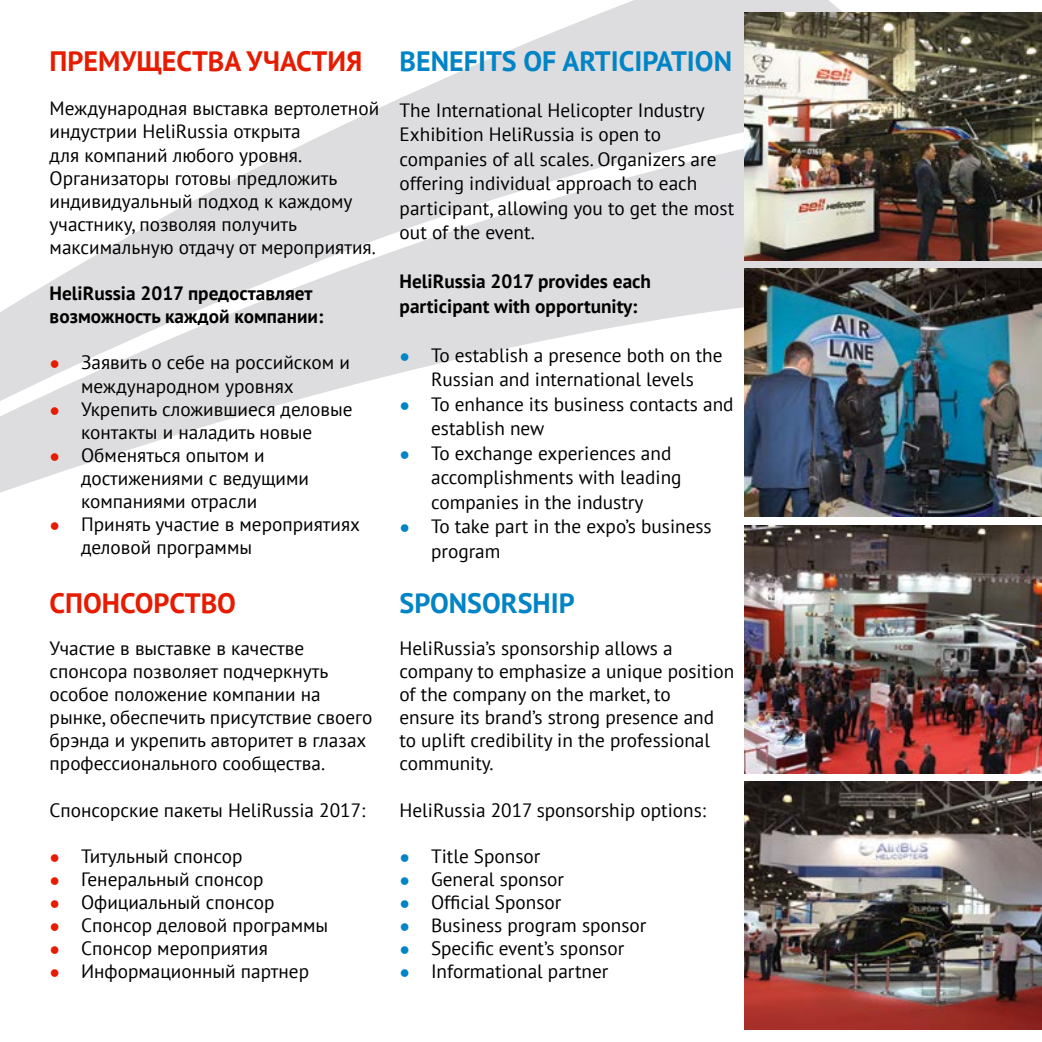
<style>
.page{position:relative;width:1042px;height:1042px;background:#fff}
.page>*{position:absolute;margin:0;border:0;box-sizing:border-box;transform-origin:0 0}
.t1{font:700 28px "PT Sans";color:#0084c5}
.t2{font:700 28px "PT Sans";color:#e61b00}
.t3{font:19.25px/23.1px "PT Sans";color:#000}
.t4{font:700 19.25px/23.1px "PT Sans";color:#000}
.s1{font-family:"Century Gothic";font-weight:700;font-style:italic;font-size:17.5px;color:#e61b00}
.s2{font-family:"Century Gothic";font-weight:700;font-style:italic;font-size:17.5px;color:#0084c5}
</style>
<div class="page">
<svg style="left:0;top:0;width:944px;height:493px;fill:#e2e2e4"></svg>
<img style="left:744px;top:269px;width:298px;height:248px">
<img style="left:744px;top:12px;width:298px;height:248px">
<img style="left:744px;top:781px;width:298px;height:248px">
<img style="left:744px;top:525px;width:298px;height:248px">
<h1 class="t2" style="left:50px;top:43px;width:314px">ПРЕМУЩЕСТВА УЧАСТИЯ</h1>
<p class="t3" style="left:50px;top:97px;width:331px">Международная выставка вертолетной индустрии HeliRussia открыта<br>для компаний любого уровня.<br>Организаторы готовы предложить индивидуальный подход к каждому участнику, позволяя получить максимальную отдачу от мероприятия.</p>
<p class="t4" style="left:50px;top:281px;width:275px">HeliRussia 2017 предоставляет возможность каждой компании:</p>
<p class="t3" style="left:81px;top:351px;width:270px;text-indent:-32px"><span class="s1">●</span> Заявить о себе на российском и международном уровнях</p>
<p class="t3" style="left:50px;top:397px;width:304px;text-align:center"><span class="s1">●</span> Укрепить сложившиеся деловые контакты и наладить новые</p>
<p class="t3" style="left:81px;top:443px;width:229px;text-indent:-32px"><span class="s1">●</span> Обменяться опытом и достижениями с ведущими компаниями отрасли</p>
<p class="t3" style="left:81px;top:512px;width:280px;text-indent:-32px"><span class="s1">●</span> Принять участие в мероприятиях деловой программы</p>
<h1 class="t2" style="left:50px;top:584px;width:188px">СПОНСОРСТВО</h1>
<p class="t3" style="left:50px;top:636px;width:324px">Участие в выставке в качестве спонсора позволяет подчеркнуть особое положение компании на рынке, обеспечить присутствие своего брэнда и укрепить авторитет в глазах профессионального сообщества.</p>
<p class="t3" style="left:50px;top:798px;width:317px">Спонсорские пакеты HeliRussia 2017:</p>
<p class="t3" style="left:50px;top:844px;width:194px"><span class="s1">●</span> Титульный спонсор</p>
<p class="t3" style="left:50px;top:867px;width:215px"><span class="s1">●</span> Генеральный спонсор</p>
<p class="t3" style="left:50px;top:890px;width:226px"><span class="s1">●</span> Официальный спонсор</p>
<p class="t3" style="left:50px;top:913px;width:280px"><span class="s1">●</span> Спонсор деловой программы</p>
<p class="t3" style="left:50px;top:936px;width:220px"><span class="s1">●</span> Спонсор мероприятия</p>
<p class="t3" style="left:50px;top:959px;width:261px"><span class="s1">●</span> Информационный партнер</p>
<h1 class="t1" style="left:400px;top:43px;width:334px">BENEFITS OF ARTICIPATION</h1>
<p class="t3" style="left:400px;top:97px;width:336px;line-height:24.5px">The International Helicopter Industry Exhibition HeliRussia is open to companies of all scales. Organizers are offering individual approach to each participant, allowing you to get the most out of the event.</p>
<p class="t4" style="left:400px;top:269px;width:253px;line-height:24.5px">HeliRussia 2017 provides each participant with opportunity:</p>
<p class="t3" style="left:400px;top:342px;width:324px;line-height:24.5px;text-align:center"><span class="s2">●</span> To establish a presence both on the<br>Russian and international levels</p>
<p class="t3" style="left:431px;top:391px;width:304px;line-height:24.5px;text-indent:-31px"><span class="s2">●</span> To enhance its business contacts and establish new</p>
<p class="t3" style="left:431px;top:440px;width:252px;line-height:24.5px;text-indent:-31px"><span class="s2">●</span> To exchange experiences and accomplishments with leading companies in the industry</p>
<p class="t3" style="left:431px;top:514px;width:282px;line-height:24.5px;text-indent:-31px"><span class="s2">●</span> To take part in the expo’s business program</p>
<h1 class="t1" style="left:399px;top:584px;width:177px">SPONSORSHIP</h1>
<p class="t3" style="left:399px;top:636px;width:336px">HeliRussia’s sponsorship allows a company to emphasize a unique position of the company on the market, to<br>ensure its brand’s strong presence and to uplift credibility in the professional community.</p>
<p class="t3" style="left:399px;top:798px;width:308px">HeliRussia 2017 sponsorship options:</p>
<p class="t3" style="left:399px;top:844px;width:142px"><span class="s2">●</span> Title Sponsor</p>
<p class="t3" style="left:399px;top:867px;width:166px"><span class="s2">●</span> General sponsor</p>
<p class="t3" style="left:399px;top:890px;width:163px"><span class="s2">●</span> Official Sponsor</p>
<p class="t3" style="left:399px;top:913px;width:248px"><span class="s2">●</span> Business program sponsor</p>
<p class="t3" style="left:399px;top:936px;width:226px"><span class="s2">●</span> Specific event’s sponsor</p>
<p class="t3" style="left:399px;top:959px;width:210px"><span class="s2">●</span> Informational partner</p>
</div>
